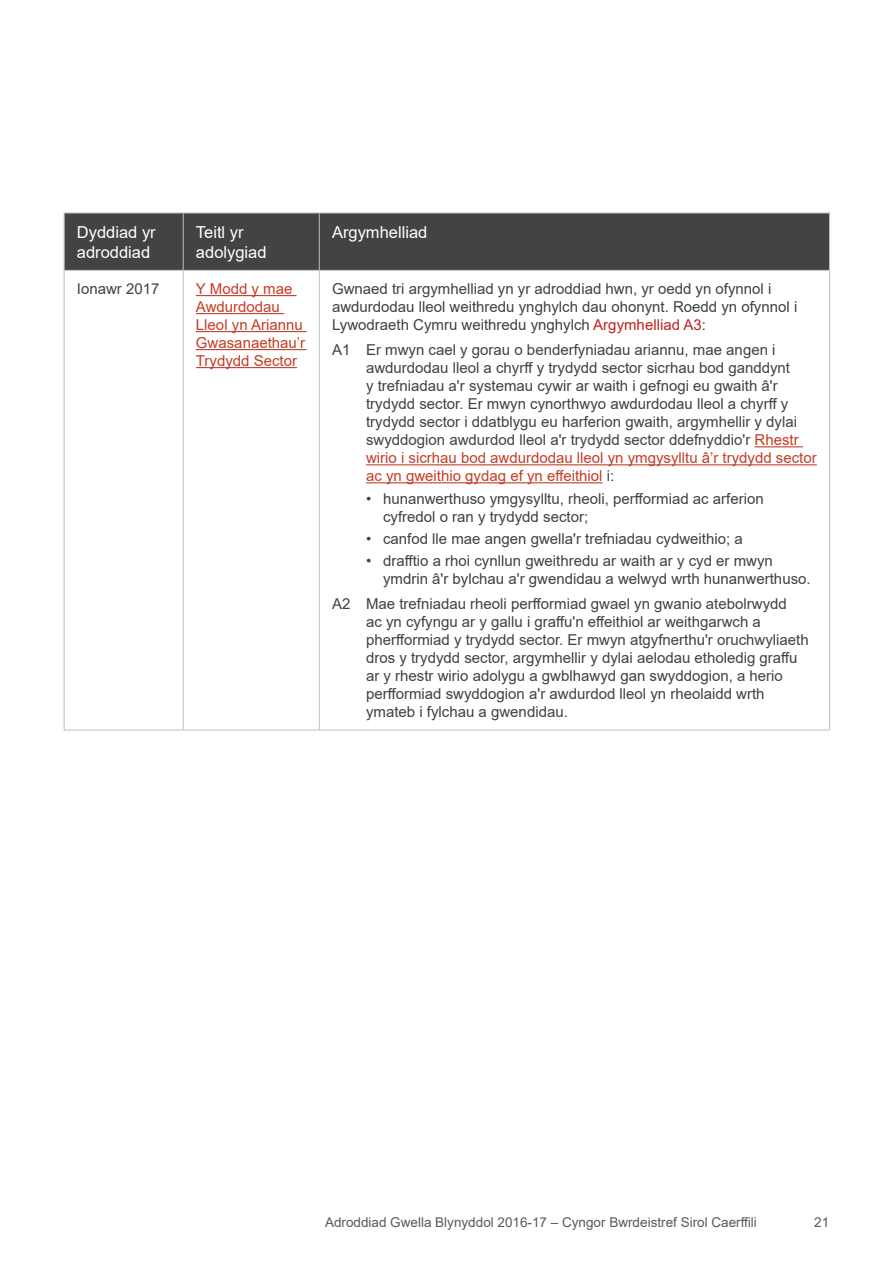
<style>
.page{position:relative;width:893px;height:1263px;background:#fff}
.page>*{position:absolute;margin:0;border:0;box-sizing:border-box;transform-origin:0 0}
.Table_header_text{font:16.5px/19.8px "Arial";color:#fff}
.Table_proposals{font:15px/18px "Arial";color:#414042}
.Table_text{font:15px/18px "Arial";color:#414042}
.Table_text-2{font:15px/18px "Arial";color:#c53c26}
.t1{font:13.5px "Arial";color:#58595b}
.s1{color:#bf231b}
.s2{color:#c53c26}
</style>
<div class="page">
<div style="left:65px;top:214px;width:764px;height:56px;background:#434343"></div>
<svg style="left:65px;top:271px;width:764px;height:459px"></svg>
<hr style="left:64px;top:213px;width:119px;height:1px;background:#bcbec0">
<hr style="left:64px;top:213px;width:1px;height:57px;background:#bcbec0">
<hr style="left:183px;top:213px;width:136px;height:1px;background:#bcbec0">
<hr style="left:183px;top:213px;width:1px;height:57px;background:#bcbec0">
<hr style="left:319px;top:213px;width:511px;height:1px;background:#bcbec0">
<hr style="left:319px;top:213px;width:1px;height:57px;background:#bcbec0">
<hr style="left:829px;top:213px;width:1px;height:57px;background:#bcbec0">
<hr style="left:64px;top:270px;width:119px;height:1px;background:#bcbec0">
<hr style="left:64px;top:271px;width:1px;height:459px;background:#bcbec0">
<hr style="left:183px;top:270px;width:136px;height:1px;background:#bcbec0">
<hr style="left:183px;top:271px;width:1px;height:459px;background:#bcbec0">
<hr style="left:319px;top:270px;width:511px;height:1px;background:#bcbec0">
<hr style="left:319px;top:271px;width:1px;height:459px;background:#bcbec0">
<hr style="left:829px;top:271px;width:1px;height:459px;background:#bcbec0">
<hr style="left:64px;top:730px;width:119px;height:1px;background:#bcbec0">
<hr style="left:183px;top:730px;width:136px;height:1px;background:#bcbec0">
<hr style="left:319px;top:730px;width:511px;height:1px;background:#bcbec0">
<hr style="left:196px;top:295px;width:101px;height:1px;background:#c53c26">
<hr style="left:196px;top:313px;width:88px;height:1px;background:#c53c26">
<hr style="left:196px;top:331px;width:111px;height:1px;background:#c53c26">
<hr style="left:196px;top:349px;width:111px;height:1px;background:#c53c26">
<hr style="left:196px;top:367px;width:101px;height:1px;background:#c53c26">
<hr style="left:754px;top:446px;width:49px;height:1px;background:#c53c26">
<hr style="left:366px;top:464px;width:451px;height:1px;background:#c53c26">
<hr style="left:366px;top:482px;width:237px;height:1px;background:#c53c26">
<p class="Table_header_text" style="left:77px;top:222px;width:80px">Dyddiad yr adroddiad</p>
<p class="Table_header_text" style="left:196px;top:222px;width:72px">Teitl yr adolygiad</p>
<p class="Table_header_text" style="left:332px;top:222px;width:97px">Argymhelliad</p>
<p class="Table_text" style="left:77px;top:280px;width:84px">Ionawr 2017</p>
<p class="Table_text-2" style="left:196px;top:280px;width:111px">Y Modd y mae<br>Awdurdodau<br>Lleol yn Ariannu<br>Gwasanaethau’r<br>Trydydd Sector</p>
<p class="Table_text" style="left:332px;top:280px;width:467px">Gwnaed tri argymhelliad yn yr adroddiad hwn, yr oedd yn ofynnol i awdurdodau lleol weithredu ynghylch dau ohonynt. Roedd yn ofynnol i<br>Lywodraeth Cymru weithredu ynghylch <span class="s1">Argymhelliad A3</span>:</p>
<p class="Table_proposals" style="left:366px;top:341px;width:452px;text-indent:-34px">A1 Er mwyn cael y gorau o benderfyniadau ariannu, mae angen i awdurdodau lleol a chyrff y trydydd sector sicrhau bod ganddynt<br>y trefniadau a'r systemau cywir ar waith i gefnogi eu gwaith â'r trydydd sector. Er mwyn cynorthwyo awdurdodau lleol a chyrff y trydydd sector i ddatblygu eu harferion gwaith, argymhellir y dylai swyddogion awdurdod lleol a'r trydydd sector ddefnyddio'r <span class="s2">Rhestr wirio i sicrhau bod awdurdodau lleol yn ymgysylltu â’r trydydd sector ac yn gweithio gydag ef yn effeithiol</span> i:</p>
<p class="Table_text" style="left:383px;top:489px;width:382px;text-indent:-17px">• hunanwerthuso ymgysylltu, rheoli, perfformiad ac arferion cyfredol o ran y trydydd sector;</p>
<p class="Table_text" style="left:366px;top:529px;width:378px">• canfod lle mae angen gwella'r trefniadau cydweithio; a</p>
<p class="Table_text" style="left:383px;top:552px;width:429px;text-indent:-17px">• drafftio a rhoi cynllun gweithredu ar waith ar y cyd er mwyn ymdrin â'r bylchau a'r gwendidau a welwyd wrth hunanwerthuso.</p>
<p class="Table_proposals" style="left:366px;top:595px;width:444px;text-indent:-34px">A2 Mae trefniadau rheoli perfformiad gwael yn gwanio atebolrwydd<br>ac yn cyfyngu ar y gallu i graffu'n effeithiol ar weithgarwch a pherfformiad y trydydd sector. Er mwyn atgyfnerthu'r oruchwyliaeth dros y trydydd sector, argymhellir y dylai aelodau etholedig graffu ar y rhestr wirio adolygu a gwblhawyd gan swyddogion, a herio perfformiad swyddogion a'r awdurdod lleol yn rheolaidd wrth ymateb i fylchau a gwendidau.</p>
<p class="t1" style="left:325px;top:1213px;width:433px">Adroddiad Gwella Blynyddol 2016-17 – Cyngor Bwrdeistref Sirol Caerffili</p>
<p class="t1" style="left:814px;top:1213px;width:17px">21</p>
</div>
